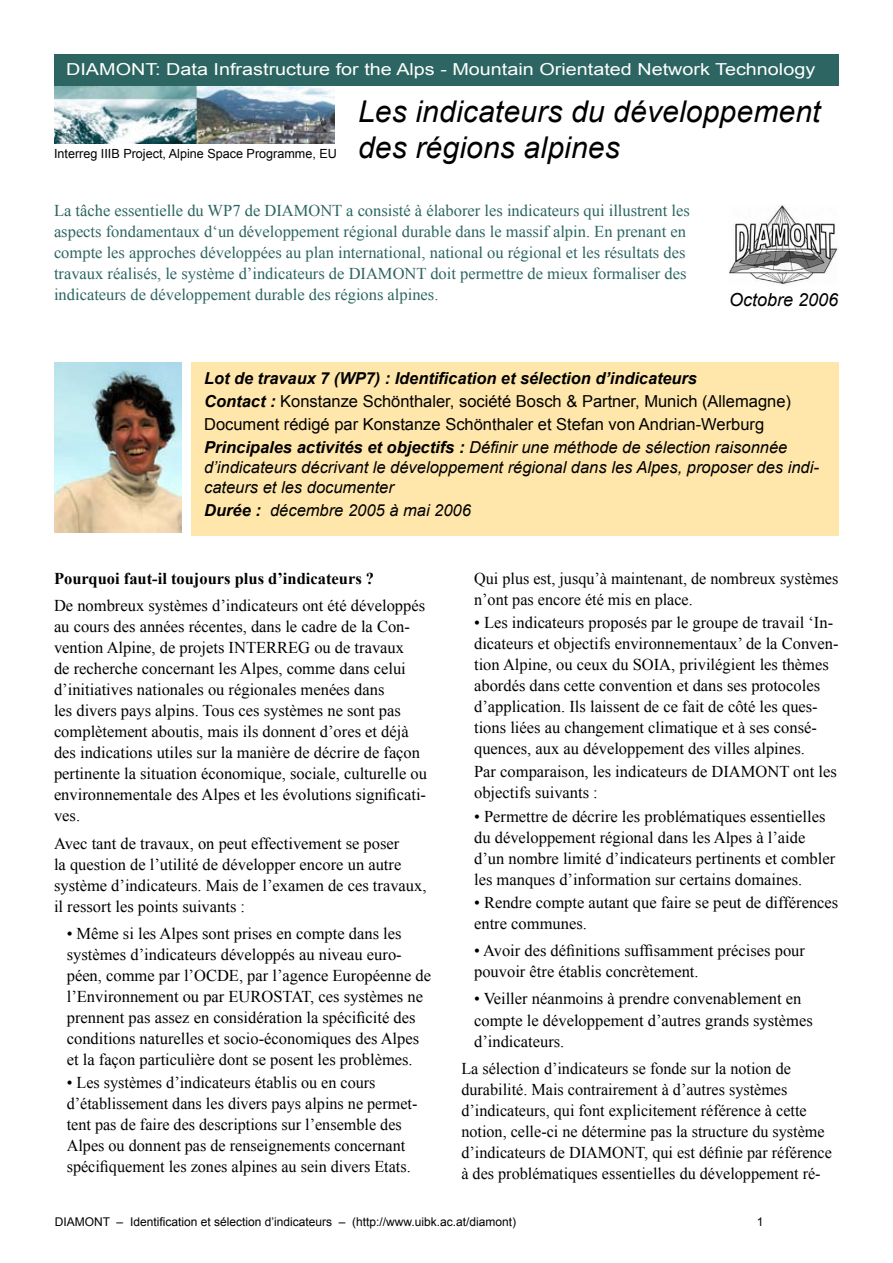
<style>
.page{position:relative;width:893px;height:1263px;background:#fff}
.page>*{position:absolute;margin:0;border:0;box-sizing:border-box;transform-origin:0 0}
.t1{font:italic 30px "Arial";letter-spacing:.005em;color:#000}
.t2{font:italic 18px "Arial";color:#000}
.t3{font:16.5px/21px "Times New Roman";color:#000}
.t4{font:16.5px/21px "Times New Roman";color:#2c6561}
.t5{font:16.5px/23.2px "Arial";color:#000}
.t6{font:italic 16.5px/19.8px "Arial";color:#000}
.t7{font:16.5px "Arial";color:#fff;scale:1.2 1}
.t8{font:700 16.5px "Times New Roman";color:#000}
.t9{font:12.6px "Arial";color:#000}
.t10{font:12px "Arial";color:#000}
.s1{font-weight:700;font-style:italic}
.s2{font-style:italic}
.s3{font-weight:700}
</style>
<div class="page">
<img style="left:54px;top:87px;width:281px;height:57px">
<div style="left:54px;top:54px;width:785px;height:32px;background:#2c6561"></div>
<img style="left:729px;top:205px;width:109px;height:80px">
<div style="left:191px;top:362px;width:648px;height:174px;background:#ffe7ab"></div>
<img style="left:54px;top:362px;width:127px;height:170px">
<p class="t7" style="left:66px;top:59px;width:626px">DIAMONT: Data Infrastructure for the Alps - Mountain Orientated Network Technology</p>
<h1 class="t1" style="left:358px;top:92px;width:464px">Les indicateurs du développement</h1>
<p class="t9" style="left:54px;top:145px;width:284px">Interreg IIIB Project, Alpine Space Programme, EU</p>
<h1 class="t1" style="left:358px;top:128px;width:263px">des régions alpines</h1>
<p class="t4" style="left:54px;top:199px;width:637px">La tâche essentielle du WP7 de DIAMONT a consisté à élaborer les indicateurs qui illustrent les aspects fondamentaux d‘un développement régional durable dans le massif alpin. En prenant en compte les approches développées au plan international, national ou régional et les résultats des travaux réalisés, le système d’indicateurs de DIAMONT doit permettre de mieux formaliser des indicateurs de développement durable des régions alpines.</p>
<p class="t2" style="left:729px;top:288px;width:111px">Octobre 2006</p>
<p class="t5" style="left:204px;top:366px;width:588px"><span class="s1">Lot de travaux 7 (WP7) : Identification et sélection d’indicateurs<br>Contact :</span> Konstanze Schönthaler, société Bosch &amp; Partner, Munich (Allemagne)<br>Document rédigé par Konstanze Schönthaler et Stefan von Andrian-Werburg <span class="s1">Principales activités et objectifs :</span> <span class="s2">Définir une méthode de sélection raisonnée</span></p>
<p class="t6" style="left:204px;top:458px;width:616px">d’indicateurs décrivant le développement régional dans les Alpes, proposer des indi&shy;cateurs et les documenter</p>
<p class="t6" style="left:204px;top:501px;width:268px"><span class="s3">Durée :</span> décembre 2005 à mai 2006</p>
<p class="t8" style="left:54px;top:567px;width:322px">Pourquoi faut-il toujours plus d’indicateurs ?</p>
<p class="t3" style="left:54px;top:595px;width:375px">De nombreux systèmes d’indicateurs ont été développés au cours des années récentes, dans le cadre de la Con&shy;vention Alpine, de projets INTERREG ou de travaux<br>de recherche concernant les Alpes, comme dans celui d’initiatives nationales ou régionales menées dans<br>les divers pays alpins. Tous ces systèmes ne sont pas complètement aboutis, mais ils donnent d’ores et déjà des indications utiles sur la manière de décrire de façon pertinente la situation économique, sociale, culturelle ou environnementale des Alpes et les évolutions significati&shy;ves.</p>
<p class="t3" style="left:54px;top:832px;width:374px">Avec tant de travaux, on peut effectivement se poser<br>la question de l’utilité de développer encore un autre système d’indicateurs. Mais de l’examen de ces travaux, il ressort les points suivants :</p>
<p class="t3" style="left:67px;top:923px;width:366px">• Même si les Alpes sont prises en compte dans les systèmes d’indicateurs développés au niveau euro&shy;péen, comme par l’OCDE, par l’agence Européenne de l’Environnement ou par EUROSTAT, ces systèmes ne prennent pas assez en considération la spécificité des conditions naturelles et socio-économiques des Alpes et la façon particulière dont se posent les problèmes.</p>
<p class="t3" style="left:67px;top:1072px;width:352px">• Les systèmes d’indicateurs établis ou en cours d’établissement dans les divers pays alpins ne permet&shy;tent pas de faire des descriptions sur l’ensemble des Alpes ou donnent pas de renseignements concernant spécifiquement les zones alpines au sein divers Etats.</p>
<p class="t3" style="left:474px;top:568px;width:366px">Qui plus est, jusqu’à maintenant, de nombreux systèmes n’ont pas encore été mis en place.</p>
<p class="t3" style="left:474px;top:612px;width:366px">• Les indicateurs proposés par le groupe de travail ‘In&shy;dicateurs et objectifs environnementaux’ de la Conven&shy;tion Alpine, ou ceux du SOIA, privilégient les thèmes abordés dans cette convention et dans ses protocoles d’application. Ils laissent de ce fait de côté les ques&shy;tions liées au changement climatique et à ses consé&shy;quences, aux au développement des villes alpines.</p>
<p class="t3" style="left:474px;top:761px;width:364px">Par comparaison, les indicateurs de DIAMONT ont les objectifs suivants :</p>
<p class="t3" style="left:474px;top:805px;width:363px">• Permettre de décrire les problématiques essentielles du développement régional dans les Alpes à l’aide d’un nombre limité d’indicateurs pertinents et combler les manques d’information sur certains domaines.</p>
<p class="t3" style="left:474px;top:891px;width:366px">• Rendre compte autant que faire se peut de différences entre communes.</p>
<p class="t3" style="left:474px;top:940px;width:332px">• Avoir des définitions suffisamment précises pour pouvoir être établis concrètement.</p>
<p class="t3" style="left:474px;top:988px;width:340px">• Veiller néanmoins à prendre convenablement en compte le développement d’autres grands systèmes d’indicateurs.</p>
<p class="t3" style="left:461px;top:1057px;width:372px">La sélection d’indicateurs se fonde sur la notion de durabilité. Mais contrairement à d’autres systèmes d’indicateurs, qui font explicitement référence à cette notion, celle-ci ne détermine pas la structure du système d’indicateurs de DIAMONT, qui est définie par référence à des problématiques essentielles du développement ré-</p>
<p class="t10" style="left:55px;top:1214px;width:463px">DIAMONT – Identification et sélection d’indicateurs – (http://www.uibk.ac.at/diamont)</p>
<p class="t10" style="left:757px;top:1214px;width:8px">1</p>
</div>
